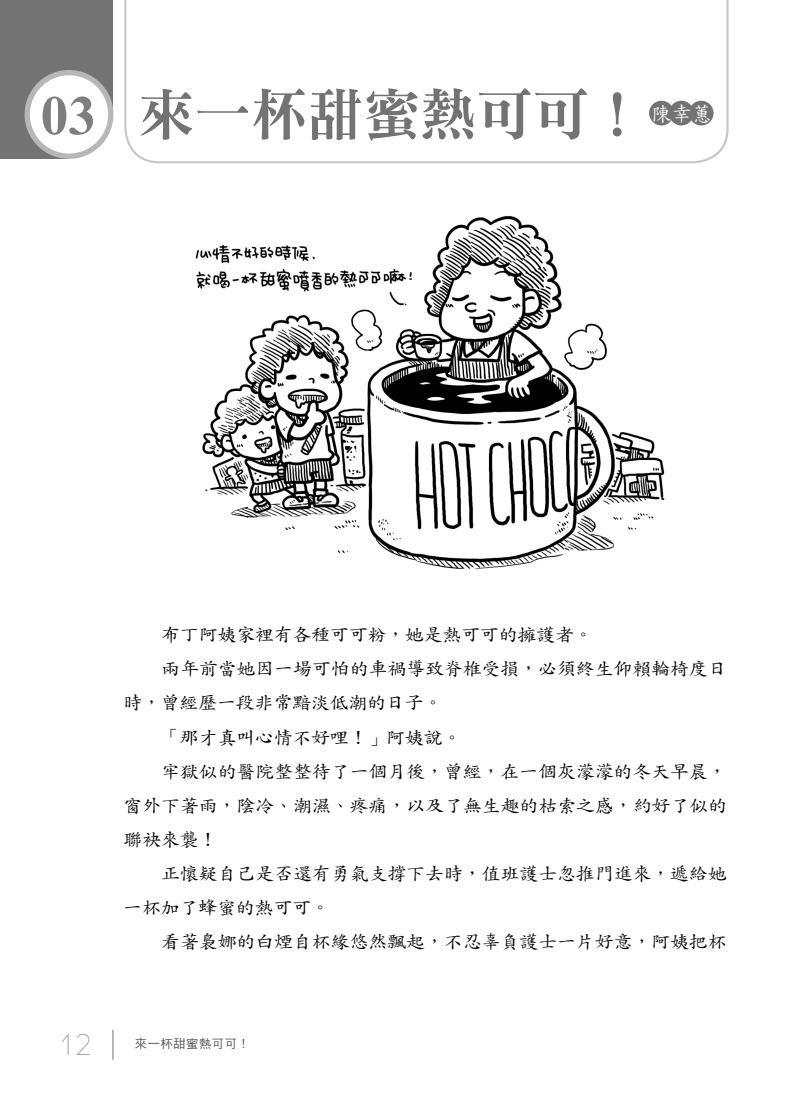
<style>
.page{position:relative;width:808px;height:1106px;background:#fff}
.page>*{position:absolute;margin:0;border:0;box-sizing:border-box;transform-origin:0 0}
.t1{font:56.4px "DF Ming Std W9";color:#737373}
.t2{font:300 29.4px "Existence";color:#9f9f9f;scale:1.05 1}
.t3{font:20.25px "DF Biao Kai Shu Std W5";color:#fff}
.t4{font:18.15px "DF Kai Shu Std W5";letter-spacing:-.015em;color:#000;scale:1.05 1}
.t5{font:12.15px "DF Hei Std W5";letter-spacing:.05em;color:#575757}
.s1{font-family:"Times New Roman";font-weight:700;font-size:55.65px;color:#7e7e7e}
</style>
<div class="page">
<svg style="left:124px;top:0;width:605px;height:163px"></svg>
<div style="left:0;top:0;width:68px;height:159px;background:#737373"></div>
<div style="left:0;top:0;width:113px;height:116px;background:#737373"></div>
<div style="left:27px;top:73px;width:84px;height:83px;background:#fff;border-radius:50%"></div>
<div style="left:25px;top:70px;width:88px;height:89px;border:5px solid #b7b7b7;border-radius:50%"></div>
<hr style="left:113px;top:1029px;width:1px;height:30px;background:#717171">
<div style="left:649px;top:101px;width:25px;height:24px;background:#737373;border-radius:50%"></div>
<div style="left:669px;top:101px;width:25px;height:24px;background:#737373;border-radius:50%"></div>
<div style="left:689px;top:101px;width:24px;height:24px;background:#737373;border-radius:50%"></div>
<img style="left:195px;top:215px;width:470px;height:355px">
<h1 class="t1" style="left:41px;top:84px;width:606px"><span class="s1">03</span> 來一杯甜蜜熱可可！</h1>
<p class="t3" style="left:651px;top:102px;width:62px">陳幸蕙</p>
<h2 class="t2" style="left:59px;top:1029px;width:33px">12</h2>
<p class="t4" style="left:161px;top:625px;width:413px">布丁阿姨家裡有各種可可粉，她是熱可可的擁護者。</p>
<p class="t4" style="left:161px;top:659px;width:540px">兩年前當她因一場可怕的車禍導致脊椎受損，必須終生仰賴輪椅度日</p>
<p class="t4" style="left:123px;top:693px;width:305px">時，曾經歷一段非常黯淡低潮的日子。</p>
<p class="t4" style="left:161px;top:727px;width:288px">「那才真叫心情不好哩！」阿姨說。</p>
<p class="t4" style="left:161px;top:761px;width:540px">牢獄似的醫院整整待了一個月後，曾經，在一個灰濛濛的冬天早晨，</p>
<p class="t4" style="left:123px;top:795px;width:577px">窗外下著雨，陰冷、潮濕、疼痛，以及了無生趣的枯索之感，約好了似的</p>
<p class="t4" style="left:123px;top:829px;width:91px">聯袂來襲！</p>
<p class="t4" style="left:161px;top:863px;width:540px">正懷疑自己是否還有勇氣支撐下去時，值班護士忽推門進來，遞給她</p>
<p class="t4" style="left:123px;top:897px;width:198px">一杯加了蜂蜜的熱可可。</p>
<p class="t4" style="left:161px;top:931px;width:540px">看著裊娜的白煙自杯緣悠然飄起，不忍辜負護士一片好意，阿姨把杯</p>
<p class="t5" style="left:135px;top:1037px;width:116px">來一杯甜蜜熱可可！</p>
</div>
